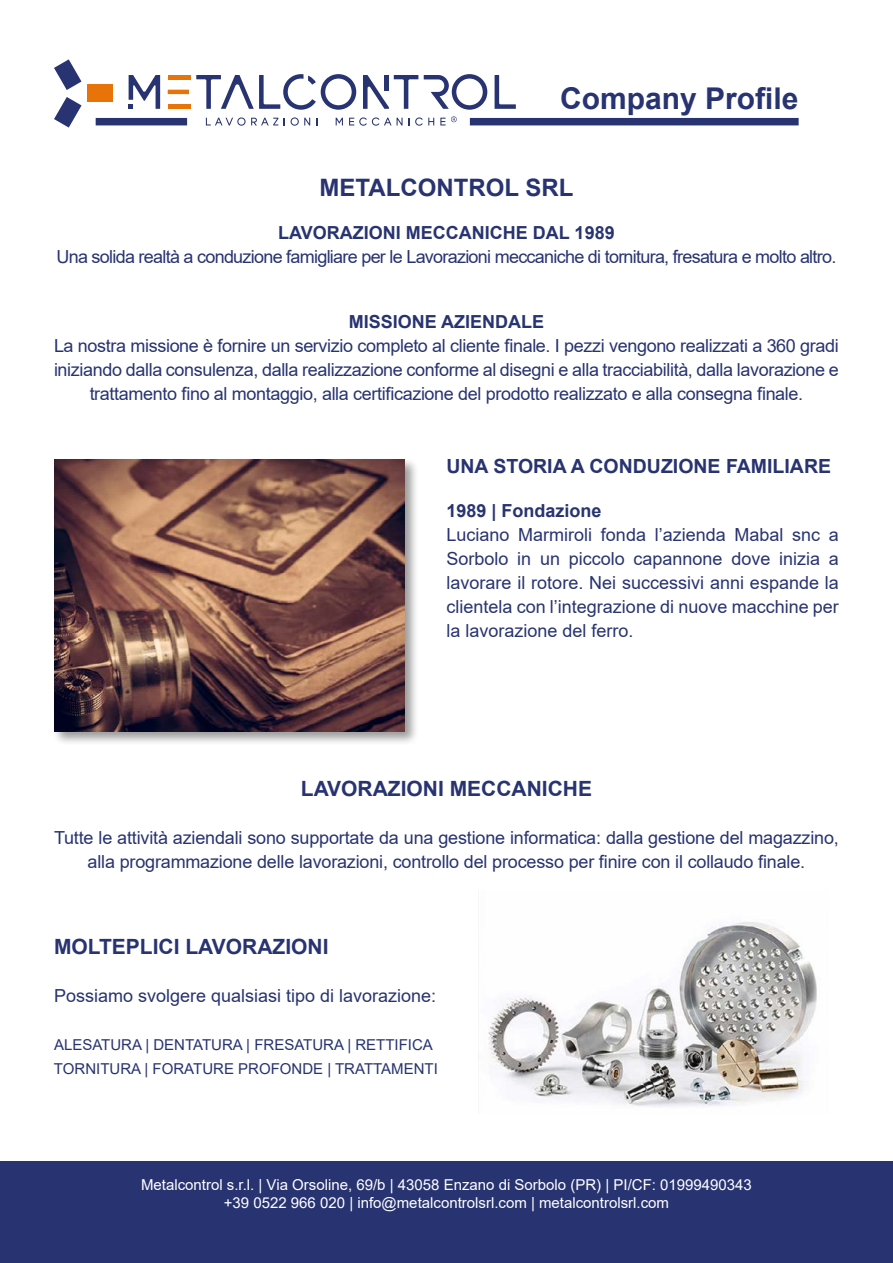
<style>
.page{position:relative;width:893px;height:1263px;background:#fff}
.page>*{position:absolute;margin:0;border:0;box-sizing:border-box;transform-origin:0 0}
.t1{font:700 30px "Arial";color:#283371}
.t2{font:700 24px "Arial";color:#283371}
.t3{font:700 21px "Arial";color:#283371}
.t4{font:700 19.5px "Arial";color:#283371}
.t5{font:18px/24px "Arial";letter-spacing:-.02em;color:#283371;text-align:center}
.t6{font:18px "Arial";letter-spacing:-.04em;color:#283371}
.t7{font:700 18px "Arial";color:#283371}
.t8{font:18px "Arial";color:#283371}
.t9{font:15px/18px "Arial";color:#fff;text-align:center}
.t10{font:15px/24px "Arial";color:#283371}
</style>
<div class="page">
<svg style="left:54px;top:59px;width:28px;height:31px"></svg>
<svg style="left:54px;top:97px;width:28px;height:31px"></svg>
<div style="left:88px;top:85px;width:25px;height:17px;background:#e87308"></div>
<svg style="left:495px;top:75px;width:21px;height:34px"></svg>
<svg style="left:168px;top:90px;width:21px;height:4px"></svg>
<hr style="left:168px;top:75px;width:22px;height:4px;background:#e87308">
<div style="left:168px;top:104px;width:22px;height:5px;background:#e87308"></div>
<svg style="left:424px;top:74px;width:63px;height:36px"></svg>
<svg style="left:363px;top:75px;width:55px;height:34px"></svg>
<svg style="left:196px;top:74px;width:160px;height:36px"></svg>
<svg style="left:129px;top:75px;width:31px;height:34px"></svg>
<svg style="left:206px;top:117px;width:72px;height:9px"></svg>
<svg style="left:291px;top:117px;width:19px;height:9px"></svg>
<svg style="left:336px;top:118px;width:7px;height:7px"></svg>
<svg style="left:349px;top:117px;width:54px;height:9px"></svg>
<svg style="left:409px;top:117px;width:25px;height:9px"></svg>
<svg style="left:440px;top:116px;width:17px;height:9px"></svg>
<div style="left:470px;top:118px;width:329px;height:7px;background:#283371"></div>
<div style="left:96px;top:118px;width:91px;height:7px;background:#283371"></div>
<div style="left:0;top:1162px;width:893px;height:101px;background:#283371"></div>
<div style="left:51px;top:457px;width:368px;height:289px;background:#000;opacity:.4"></div>
<img style="left:54px;top:459px;width:350px;height:273px">
<img style="left:488px;top:922px;width:329px;height:185px">
<h1 class="t1" style="left:560px;top:77px;width:240px">Company Profile</h1>
<h2 class="t2" style="left:320px;top:171px;width:255px">METALCONTROL SRL</h2>
<p class="t7" style="left:278px;top:220px;width:338px">LAVORAZIONI MECCANICHE DAL 1989</p>
<p class="t6" style="left:56px;top:245px;width:781px">Una solida realtà a conduzione famigliare per le Lavorazioni meccaniche di tornitura, fresatura e molto altro.</p>
<p class="t7" style="left:349px;top:309px;width:197px">MISSIONE AZIENDALE</p>
<p class="t5" style="left:54px;top:334px;width:786px">La nostra missione è fornire un servizio completo al cliente finale. I pezzi vengono realizzati a 360 gradi iniziando dalla consulenza, dalla realizzazione conforme al disegni e alla tracciabilità, dalla lavorazione e trattamento fino al montaggio, alla certificazione del prodotto realizzato e alla consegna finale.</p>
<p class="t4" style="left:446px;top:453px;width:386px">UNA STORIA A CONDUZIONE FAMILIARE</p>
<p class="t7" style="left:446px;top:498px;width:157px">1989 | Fondazione</p>
<p class="t5" style="left:446px;top:522px;width:394px;text-align:justify">Luciano Marmiroli fonda l’azienda Mabal snc a Sorbolo in un piccolo capannone dove inizia a lavorare il rotore. Nei successivi anni espande la clientela con l’integrazione di nuove macchine per la lavorazione del ferro.</p>
<p class="t3" style="left:301px;top:774px;width:293px">LAVORAZIONI MECCANICHE</p>
<p class="t5" style="left:54px;top:825px;width:786px">Tutte le attività aziendali sono supportate da una gestione informatica: dalla gestione del magazzino, alla programmazione delle lavorazioni, controllo del processo per finire con il collaudo finale.</p>
<p class="t3" style="left:54px;top:931px;width:276px">MOLTEPLICI LAVORAZIONI</p>
<p class="t8" style="left:54px;top:983px;width:384px">Possiamo svolgere qualsiasi tipo di lavorazione:</p>
<p class="t10" style="left:54px;top:1032px;width:385px">ALESATURA | DENTATURA | FRESATURA | RETTIFICA<br>TORNITURA | FORATURE PROFONDE | TRATTAMENTI</p>
<p class="t9" style="left:141px;top:1175px;width:612px">Metalcontrol s.r.l. | Via Orsoline, 69/b | 43058 Enzano di Sorbolo (PR) | PI/CF: 01999490343 +39 0522 966 020 | info@metalcontrolsrl.com | metalcontrolsrl.com</p>
</div>
